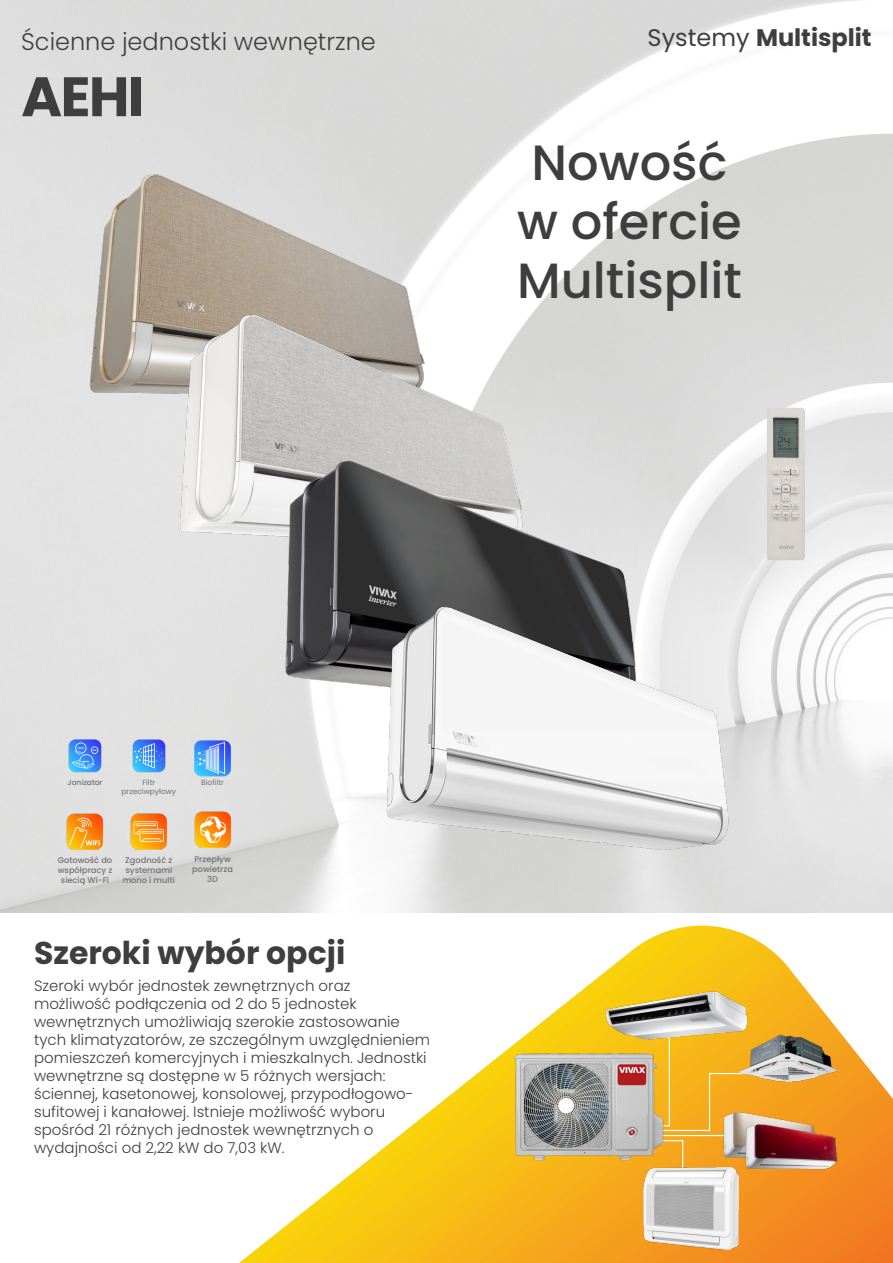
<style>
.page{position:relative;width:893px;height:1263px;background:#fff}
.page>*{position:absolute;margin:0;border:0;box-sizing:border-box;transform-origin:0 0}
.t1{font:700 55.5px "Poppins";color:#3e3e3f}
.t2{font:500 49.5px/59.4px "Poppins";color:#3e3e3f}
.t3{font:700 31.5px "Poppins";color:#3e3e3f}
.t4{font:300 24px "Poppins";color:#3e3e3f}
.t5{font:700 24px "Poppins";color:#3e3e3f}
.t6{font:300 15px/18px "Poppins";color:#3e3e3f}
.t7{font:500 8.25px/9.9px "Poppins";color:#6f7073;text-align:center}
.t8{font:7.5px "Poppins";color:#6f7073}
.t9{font:500 7.5px "Poppins";color:#6f7073}
.s1{font-weight:400}
</style>
<div class="page">
<img style="left:195px;top:812px;width:37px;height:37px">
<img style="left:66px;top:813px;width:38px;height:37px">
<img style="left:130px;top:813px;width:38px;height:37px">
<img style="left:66px;top:147px;width:382px;height:276px">
<img style="left:140px;top:292px;width:415px;height:277px">
<img style="left:260px;top:416px;width:415px;height:359px">
<img style="left:341px;top:592px;width:445px;height:276px">
<img style="left:757px;top:391px;width:61px;height:177px">
<svg style="left:239px;top:926px;width:654px;height:337px"></svg>
<svg style="left:681px;top:1043px;width:85px;height:89px;background:#f6b120"></svg>
<hr style="left:655px;top:1135px;width:71px;height:1px;background:#fff">
<svg style="left:681px;top:1139px;width:3px;height:13px"></svg>
<img style="left:633px;top:1152px;width:115px;height:97px">
<img style="left:717px;top:1107px;width:103px;height:55px">
<img style="left:740px;top:1120px;width:103px;height:54px">
<img style="left:729px;top:1025px;width:119px;height:79px">
<img style="left:588px;top:975px;width:179px;height:68px">
<img style="left:494px;top:1043px;width:187px;height:125px">
<img style="left:68px;top:739px;width:34px;height:34px">
<img style="left:132px;top:739px;width:34px;height:34px">
<img style="left:193px;top:739px;width:39px;height:38px">
<p class="t4" style="left:21px;top:27px;width:356px">Ścienne jednostki wewnętrzne</p>
<p class="t1" style="left:21px;top:65px;width:124px">AEHI</p>
<p class="t5" style="left:648px;top:24px;width:226px"><span class="s1">Systemy</span> Multisplit</p>
<p class="t2" style="left:517px;top:133px;width:226px">Nowość w ofercie<br>Multisplit</p>
<p class="t9" style="left:68px;top:778px;width:36px">Jonizator</p>
<p class="t8" style="left:142px;top:778px;width:14px">Filtr</p>
<p class="t8" style="left:121px;top:787px;width:56px">przeciwpyłowy</p>
<p class="t8" style="left:201px;top:778px;width:24px">Biofiltr</p>
<p class="t7" style="left:58px;top:856px;width:56px">Gotowość do współpracy z siecią Wi-Fi</p>
<p class="t7" style="left:123px;top:856px;width:54px">Zgodność z systemami mono i multi</p>
<p class="t7" style="left:192px;top:854px;width:42px">Przepływ powietrza<br>3D</p>
<p class="t3" style="left:34px;top:935px;width:313px">Szeroki wybór opcji</p>
<p class="t6" style="left:34px;top:977px;width:398px">Szeroki wybór jednostek zewnętrznych oraz możliwość podłączenia od 2 do 5 jednostek wewnętrznych umożliwiają szerokie zastosowanie tych klimatyzatorów, ze szczególnym uwzględnieniem pomieszczeń komercyjnych i mieszkalnych. Jednostki wewnętrzne są dostępne w 5 różnych wersjach: ściennej, kasetonowej, konsolowej, przypodłogowo&shy;sufitowej i kanałowej. Istnieje możliwość wyboru spośród 21 różnych jednostek wewnętrznych o wydajności od 2,22 kW do 7,03 kW.</p>
</div>
